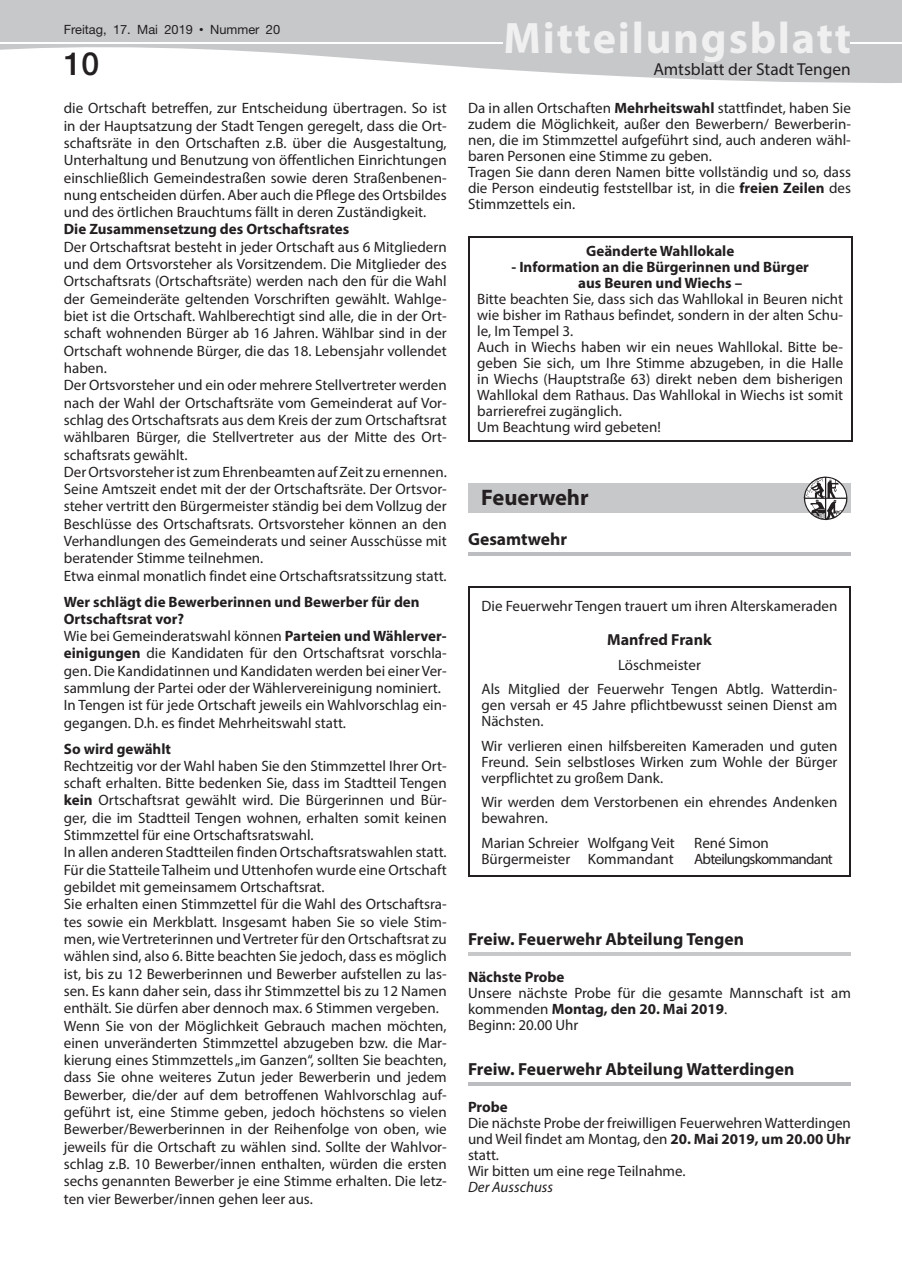
<style>
.page{position:relative;width:902px;height:1280px;background:#fff}
.page>*{position:absolute;margin:0;border:0;box-sizing:border-box;transform-origin:0 0}
.t1{font:700 44.25px "Myriad Pro";letter-spacing:.04em;color:#f0f0f1}
.t2{font:500 31.95px "Helvetica Neue";color:#231f20}
.t3{font:700 22.5px "Myriad Pro";color:#231f20}
.t4{font:700 17.55px "Myriad Pro";color:#231f20}
.t5{font:17.4px "Myriad Pro";color:#231f20}
.t6{font:700 16.05px "Myriad Pro";color:#231f20}
.t7{font:15px/17.2px "Myriad Pro";color:#231f20}
.t8{font:700 15px/15.9px "Myriad Pro";color:#231f20;text-align:center}
.t9{font:15px "Myriad Pro";letter-spacing:-.05em;color:#231f20}
.t10{font:italic 15px "Myriad Pro";color:#231f20}
.t11{font:12.75px "Helvetica Neue";color:#231f20}
.s1{font-family:"M Twentieth Century";font-weight:500}
.s2{font-size:12.9px}
.s3{font-weight:700}
</style>
<div class="page">
<svg style="left:0;top:0;width:901px;height:83px;fill:#c7c8ca"></svg>
<div style="left:505px;top:22px;width:344px;height:40px;background:#c7c8ca"></div>
<hr style="left:0;top:42px;width:502px;height:1px;background:#fff">
<hr style="left:850px;top:42px;width:51px;height:1px;background:#fff">
<hr style="left:468px;top:553px;width:382px;height:3px;background:#bcbdc0">
<hr style="left:468px;top:952px;width:382px;height:3px;background:#c7c8ca">
<hr style="left:468px;top:1082px;width:382px;height:3px;background:#bcbdc0">
<hr style="left:468px;top:236px;width:384px;height:1px;background:#231f20">
<hr style="left:468px;top:237px;width:1px;height:203px;background:#231f20">
<hr style="left:850px;top:237px;width:2px;height:203px;background:#231f20">
<hr style="left:468px;top:440px;width:384px;height:1px;background:#231f20">
<div style="left:468px;top:484px;width:382px;height:29px;background:#c7c8ca"></div>
<svg style="left:803px;top:477px;width:45px;height:43px"></svg>
<hr style="left:468px;top:586px;width:382px;height:1px;background:#231f20">
<hr style="left:468px;top:587px;width:1px;height:288px;background:#231f20">
<hr style="left:849px;top:587px;width:1px;height:288px;background:#231f20">
<hr style="left:468px;top:875px;width:382px;height:2px;background:#231f20">
<p class="t11" style="left:64px;top:22px;width:218px">Freitag, 17. Mai 2019 <span class="s1">•</span> Nummer <span class="s2">20</span></p>
<h1 class="t1" style="left:503px;top:9px;width:349px">Mitteilungsblatt</h1>
<h2 class="t2" style="left:64px;top:45px;width:37px">10</h2>
<p class="t5" style="left:653px;top:59px;width:199px">Amtsblatt der Stadt Tengen</p>
<p class="t7" style="left:64px;top:99px;width:384px;text-align:justify">die Ortschaft betreffen, zur Entscheidung übertragen. So ist in der Hauptsatzung der Stadt Tengen geregelt, dass die Ort&shy;schaftsräte in den Ortschaften z.B. über die Ausgestaltung, Unterhaltung und Benutzung von öffentlichen Einrichtungen einschließlich Gemeindestraßen sowie deren Straßenbenen&shy;nung entscheiden dürfen. Aber auch die Pflege des Ortsbildes und des örtlichen Brauchtums fällt in deren Zuständigkeit.</p>
<p class="t8" style="left:64px;top:221px;width:287px">Die Zusammensetzung des Ortschaftsrates</p>
<p class="t7" style="left:64px;top:238px;width:384px">Der Ortschaftsrat besteht in jeder Ortschaft aus 6 Mitgliedern und dem Ortsvorsteher als Vorsitzendem. Die Mitglieder des Ortschaftsrats (Ortschaftsräte) werden nach den für die Wahl der Gemeinderäte geltenden Vorschriften gewählt. Wahlge&shy;biet ist die Ortschaft. Wahlberechtigt sind alle, die in der Ort&shy;schaft wohnenden Bürger ab 16 Jahren. Wählbar sind in der Ortschaft wohnende Bürger, die das 18. Lebensjahr vollendet haben.<br>Der Ortsvorsteher und ein oder mehrere Stellvertreter werden nach der Wahl der Ortschaftsräte vom Gemeinderat auf Vor&shy;schlag des Ortschaftsrats aus dem Kreis der zum Ortschaftsrat wählbaren Bürger, die Stellvertreter aus der Mitte des Ort&shy;schaftsrats gewählt.<br>Der Ortsvorsteher ist zum Ehrenbeamten auf Zeit zu ernennen.<br>Seine Amtszeit endet mit der der Ortschaftsräte. Der Ortsvor&shy;steher vertritt den Bürgermeister ständig bei dem Vollzug der Beschlüsse des Ortschaftsrats. Ortsvorsteher können an den Verhandlungen des Gemeinderats und seiner Ausschüsse mit beratender Stimme teilnehmen.<br>Etwa einmal monatlich findet eine Ortschaftsratssitzung statt.</p>
<p class="t7" style="left:64px;top:593px;width:384px"><span class="s3">Wer schlägt die Bewerberinnen und Bewerber für den Ortschaftsrat vor?<br></span>Wie bei Gemeinderatswahl können <span class="s3">Parteien und Wählerver&shy;einigungen</span> die Kandidaten für den Ortschaftsrat vorschla&shy;gen. Die Kandidatinnen und Kandidaten werden bei einer Ver&shy;sammlung der Partei oder der Wählervereinigung nominiert.<br>In Tengen ist für jede Ortschaft jeweils ein Wahlvorschlag ein&shy;gegangen. D.h. es findet Mehrheitswahl statt.</p>
<p class="t8" style="left:64px;top:740px;width:109px">So wird gewählt</p>
<p class="t7" style="left:64px;top:757px;width:384px">Rechtzeitig vor der Wahl haben Sie den Stimmzettel Ihrer Ort&shy;schaft erhalten. Bitte bedenken Sie, dass im Stadtteil Tengen <span class="s3">kein</span> Ortschaftsrat gewählt wird. Die Bürgerinnen und Bür&shy;ger, die im Stadtteil Tengen wohnen, erhalten somit keinen Stimmzettel für eine Ortschaftsratswahl.<br>In allen anderen Stadtteilen finden Ortschaftsratswahlen statt.<br>Für die Statteile Talheim und Uttenhofen wurde eine Ortschaft gebildet mit gemeinsamem Ortschaftsrat.<br>Sie erhalten einen Stimmzettel für die Wahl des Ortschaftsra&shy;tes sowie ein Merkblatt. Insgesamt haben Sie so viele Stim&shy;men, wie Vertreterinnen und Vertreter für den Ortschaftsrat zu wählen sind, also 6. Bitte beachten Sie jedoch, dass es möglich ist, bis zu 12 Bewerberinnen und Bewerber aufstellen zu las&shy;sen. Es kann daher sein, dass ihr Stimmzettel bis zu 12 Namen enthält. Sie dürfen aber dennoch max. 6 Stimmen vergeben.<br>Wenn Sie von der Möglichkeit Gebrauch machen möchten, einen unveränderten Stimmzettel abzugeben bzw. die Mar&shy;kierung eines Stimmzettels „im Ganzen“, sollten Sie beachten, dass Sie ohne weiteres Zutun jeder Bewerberin und jedem Bewerber, die/der auf dem betroffenen Wahlvorschlag auf&shy;geführt ist, eine Stimme geben, jedoch höchstens so vielen Bewerber/Bewerberinnen in der Reihenfolge von oben, wie jeweils für die Ortschaft zu wählen sind. Sollte der Wahlvor&shy;schlag z.B. 10 Bewerber/innen enthalten, würden die ersten sechs genannten Bewerber je eine Stimme erhalten. Die letz&shy;ten vier Bewerber/innen gehen leer aus.</p>
<p class="t7" style="left:468px;top:100px;width:384px;line-height:16px">Da in allen Ortschaften <span class="s3">Mehrheitswahl</span> stattfindet, haben Sie zudem die Möglichkeit, außer den Bewerbern/ Bewerberin&shy;nen, die im Stimmzettel aufgeführt sind, auch anderen wähl&shy;baren Personen eine Stimme zu geben.<br>Tragen Sie dann deren Namen bitte vollständig und so, dass die Person eindeutig feststellbar ist, in die <span class="s3">freien Zeilen</span> des Stimmzettels ein.</p>
<p class="t8" style="left:586px;top:243px;width:150px">Geänderte Wahllokale</p>
<p class="t8" style="left:511px;top:259px;width:299px">- Information an die Bürgerinnen und Bürger aus Beuren und Wiechs –</p>
<p class="t7" style="left:477px;top:291px;width:367px;line-height:16px">Bitte beachten Sie, dass sich das Wahllokal in Beuren nicht wie bisher im Rathaus befindet, sondern in der alten Schu&shy;le, Im Tempel 3.<br>Auch in Wiechs haben wir ein neues Wahllokal. Bitte be&shy;geben Sie sich, um Ihre Stimme abzugeben, in die Halle in Wiechs (Hauptstraße 63) direkt neben dem bisherigen Wahllokal dem Rathaus. Das Wahllokal in Wiechs ist somit barrierefrei zugänglich.<br>Um Beachtung wird gebeten!</p>
<h3 class="t3" style="left:481px;top:483px;width:109px">Feuerwehr</h3>
<p class="t4" style="left:468px;top:528px;width:101px">Gesamtwehr</p>
<p class="t7" style="left:481px;top:597px;width:357px">Die Feuerwehr Tengen trauert um ihren Alterskameraden</p>
<p class="t6" style="left:607px;top:629px;width:106px">Manfred Frank</p>
<p class="t7" style="left:481px;top:652px;width:357px;line-height:24.5px;text-align:center">Löschmeister<br>Als Mitglied der Feuerwehr Tengen Abtlg. Watterdin-</p>
<p class="t7" style="left:481px;top:697px;width:357px;line-height:15.9px">gen versah er 45 Jahre pflichtbewusst seinen Dienst am<br>Nächsten.</p>
<p class="t7" style="left:481px;top:737px;width:357px;line-height:16px;text-align:justify">Wir verlieren einen hilfsbereiten Kameraden und guten Freund. Sein selbstloses Wirken zum Wohle der Bürger verpflichtet zu großem Dank.</p>
<p class="t7" style="left:481px;top:794px;width:357px;line-height:15.9px">Wir werden dem Verstorbenen ein ehrendes Andenken bewahren.</p>
<p class="t7" style="left:481px;top:834px;width:195px">Marian Schreier Wolfgang Veit</p>
<p class="t7" style="left:694px;top:834px;width:76px">René Simon</p>
<p class="t7" style="left:481px;top:850px;width:194px">Bürgermeister Kommandant</p>
<p class="t9" style="left:694px;top:849px;width:140px">Abteilungskommandant</p>
<p class="t4" style="left:468px;top:928px;width:277px">Freiw. Feuerwehr Abteilung Tengen</p>
<p class="t8" style="left:468px;top:969px;width:98px">Nächste Probe</p>
<p class="t7" style="left:468px;top:985px;width:384px;line-height:16px">Unsere nächste Probe für die gesamte Mannschaft ist am kommenden <span class="s3">Montag, den 20. Mai 2019</span>.<br>Beginn: 20.00 Uhr</p>
<p class="t4" style="left:468px;top:1058px;width:328px">Freiw. Feuerwehr Abteilung Watterdingen</p>
<p class="t8" style="left:468px;top:1099px;width:41px">Probe</p>
<p class="t7" style="left:468px;top:1115px;width:384px;line-height:15.9px">Die nächste Probe der freiwilligen Feuerwehren Watterdingen und Weil findet am Montag, den <span class="s3">20. Mai 2019, um 20.00 Uhr </span>statt.<br>Wir bitten um eine rege Teilnahme.</p>
<p class="t10" style="left:468px;top:1178px;width:87px">Der Ausschuss</p>
</div>
